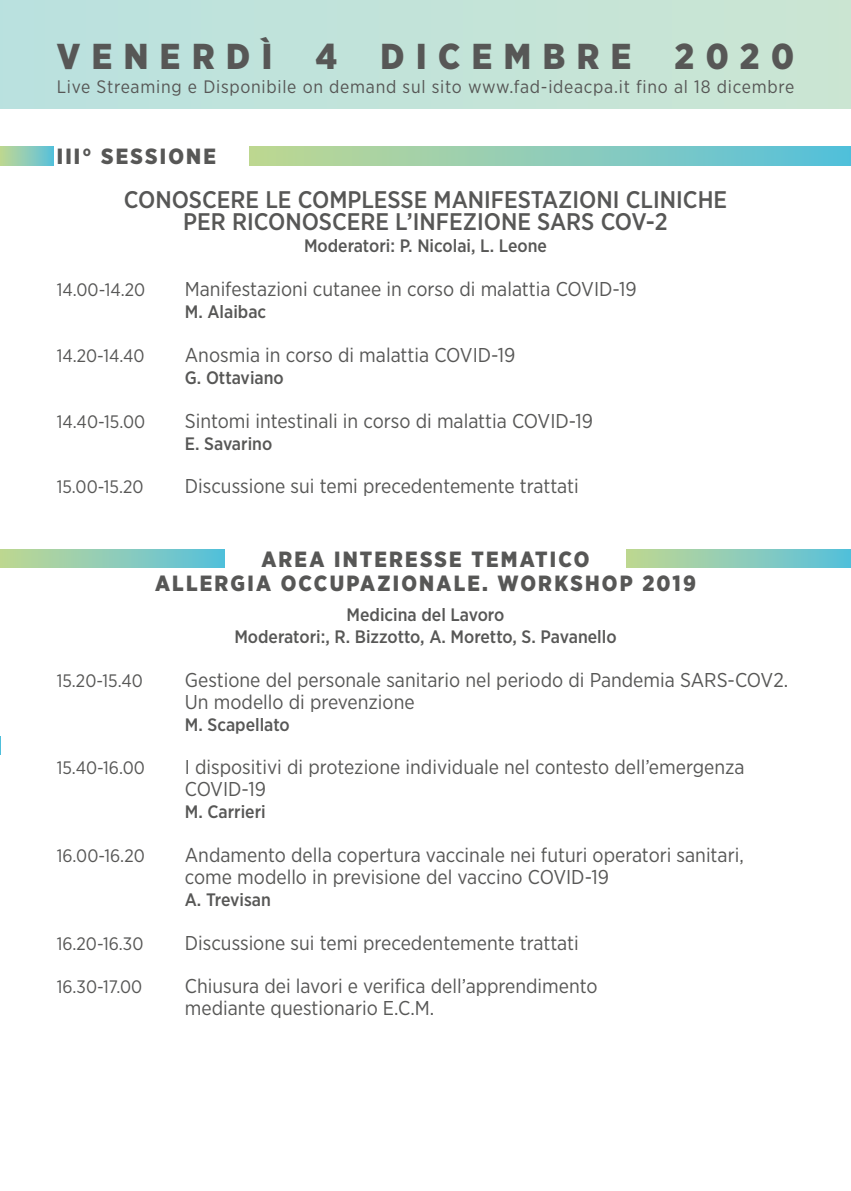
<style>
.page{position:relative;width:851px;height:1191px;background:#fff}
.page>*{position:absolute;margin:0;border:0;box-sizing:border-box;transform-origin:0 0}
.t1{font:900 36px "Gotham Narrow";letter-spacing:.32em;color:#575756}
.t2{font:500 24px "Gotham Narrow";color:#575756}
.t3{font:900 22px/24px "Gotham Narrow";letter-spacing:.1em;color:#575756;text-align:center}
.t4{font:20px/22px "Gotham Narrow";color:#575756}
.t5{font:18px "Gotham Narrow";letter-spacing:.04em;color:#575756}
.t6{font:500 18px/22px "Gotham Narrow";color:#575756;text-align:center}
</style>
<div class="page">
<div style="left:0;top:0;width:850px;height:108px;background:#c2e3d9"></div>
<svg style="left:0;top:736px;width:1px;height:18px"></svg>
<div style="left:249px;top:147px;width:601px;height:18px;background:linear-gradient(to right,#c2d892,#57c0dd)"></div>
<div style="left:0;top:147px;width:54px;height:18px;background:linear-gradient(to right,#c2d892,#5bc1db)"></div>
<div style="left:626px;top:549px;width:224px;height:19px;background:linear-gradient(to right,#c2d892,#59c0dc)"></div>
<div style="left:0;top:549px;width:224px;height:19px;background:linear-gradient(to right,#c2d892,#58c0dc)"></div>
<h1 class="t1" style="left:57px;top:32px;width:739px">VENERDÌ 4 DICEMBRE 2020</h1>
<p class="t5" style="left:57px;top:75px;width:739px">Live Streaming e Disponibile on demand sul sito www.fad-ideacpa.it fino al 18 dicembre</p>
<p class="t3" style="left:57px;top:144px;width:75px">III° SESSIONE</p>
<p class="t2" style="left:124px;top:185px;width:64px">Conosc</p>
<p class="t2" style="left:217px;top:185px;width:98px">ere le comp</p>
<p class="t2" style="left:361px;top:185px;width:367px">lesse manifestazioni cli niche</p>
<p class="t2" style="left:183px;top:207px;width:134px">per riconosc</p>
<p class="t2" style="left:347px;top:207px;width:322px">ere l’i nfezione SARS COV-2</p>
<p class="t6" style="left:304px;top:235px;width:244px">Moderatori: P. Nicolai, L. Leone</p>
<p class="t5" style="left:57px;top:279px;width:90px">14.00-14.20</p>
<p class="t4" style="left:185px;top:278px;width:453px">Manifestazioni cutanee in corso di malattia COVID-19</p>
<p class="t6" style="left:185px;top:301px;width:83px">M. Alaibac</p>
<p class="t5" style="left:57px;top:344px;width:89px">14.20-14.40</p>
<p class="t4" style="left:185px;top:343px;width:332px">Anosmia in corso di malattia COVID-19</p>
<p class="t6" style="left:185px;top:366px;width:100px">G. Ottaviano</p>
<p class="t5" style="left:57px;top:410px;width:90px">14.40-15.00</p>
<p class="t4" style="left:185px;top:409px;width:410px">Sintomi intestinali in corso di malattia COVID-19</p>
<p class="t6" style="left:185px;top:432px;width:89px">E. Savarino</p>
<p class="t5" style="left:57px;top:475px;width:88px">15.00-15.20</p>
<p class="t4" style="left:185px;top:475px;width:395px">Discussione sui temi precedentemente trattati</p>
<p class="t3" style="left:155px;top:547px;width:542px">AREA INTERESSE TEMATICO<br>ALLERGIA OCCUPAZIONALE. WORKSHOP 2019</p>
<p class="t6" style="left:234px;top:603px;width:384px">Medicina del Lavoro<br>Moderatori:, R. Bizzotto, A. Moretto, S. Pavanello</p>
<p class="t5" style="left:57px;top:669px;width:88px">15.20-15.40</p>
<p class="t4" style="left:185px;top:668px;width:604px">Gestione del personale sanitario nel periodo di Pandemia SARS-COV2.<br>Un modello di prevenzione</p>
<p class="t6" style="left:185px;top:713px;width:106px">M. Scapellato</p>
<p class="t5" style="left:57px;top:757px;width:90px">15.40-16.00</p>
<p class="t4" style="left:185px;top:756px;width:561px">I dispositivi di protezione individuale nel contesto dell’emergenza<br>COVID-19</p>
<p class="t6" style="left:185px;top:801px;width:82px">M. Carrieri</p>
<p class="t5" style="left:57px;top:844px;width:89px">16.00-16.20</p>
<p class="t4" style="left:185px;top:843px;width:560px">Andamento della copertura vaccinale nei futuri operatori sanitari, come modello in previsione del vaccino COVID-19</p>
<p class="t6" style="left:185px;top:888px;width:88px">A. Trevisan</p>
<p class="t5" style="left:57px;top:932px;width:88px">16.20-16.30</p>
<p class="t4" style="left:185px;top:931px;width:395px">Discussione sui temi precedentemente trattati</p>
<p class="t5" style="left:57px;top:975px;width:87px">16.30-17.00</p>
<p class="t4" style="left:185px;top:975px;width:414px">Chiusura dei lavori e verifica dell’apprendimento mediante questionario E.C.M.</p>
</div>
